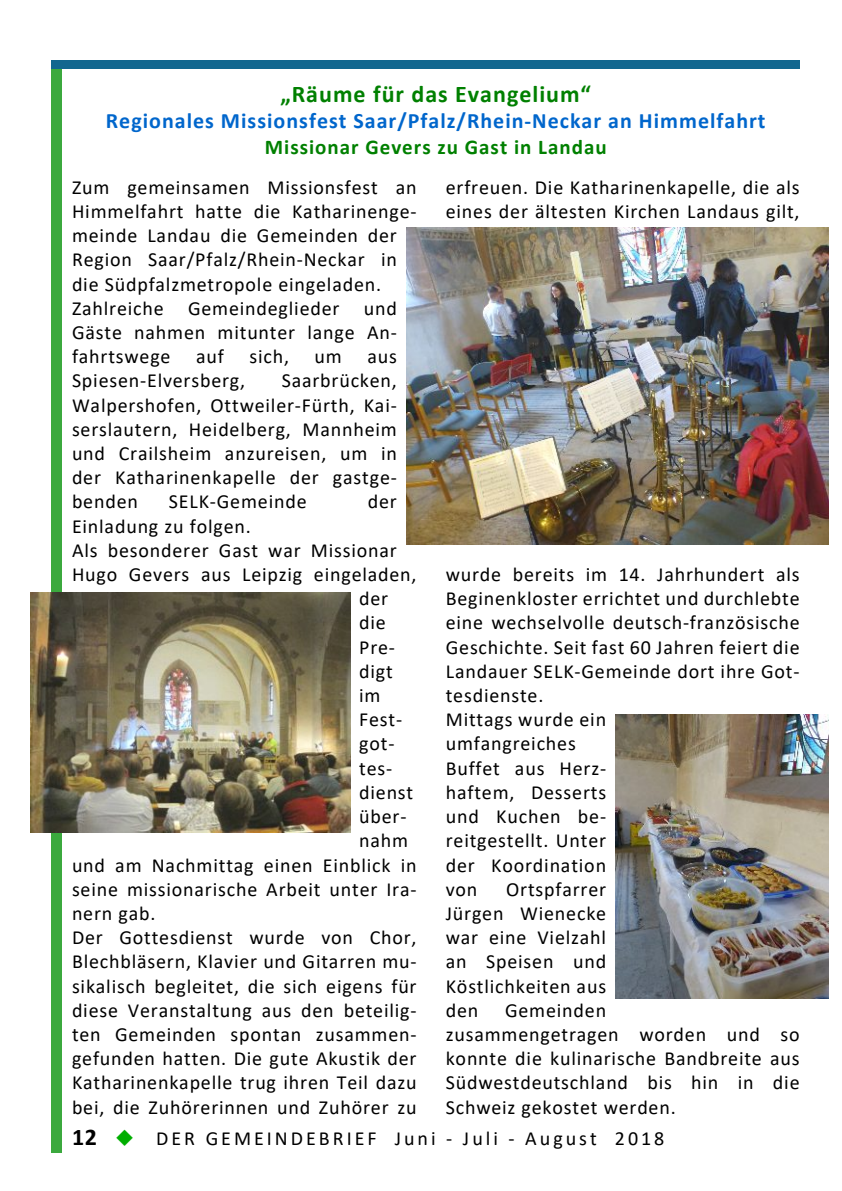
<style>
.page{position:relative;width:842px;height:1191px;background:#fff}
.page>*{position:absolute;margin:0;border:0;box-sizing:border-box;transform-origin:0 0}
.t1{font:700 24px "Calibri";letter-spacing:.04em;color:#008000}
.t2{font:700 24px "Calibri";color:#000}
.t3{font:700 22px "Calibri";letter-spacing:.045em;color:#06c}
.t4{font:700 21px "Calibri";letter-spacing:.045em;color:#008000}
.t5{font:20px/24.2px "Calibri";letter-spacing:.04em;color:#000}
.t6{font:20px "Calibri";letter-spacing:.15em;color:#000}
</style>
<div class="page">
<div style="left:52px;top:69px;width:10px;height:1083px;background:#3ba93e"></div>
<div style="left:52px;top:61px;width:748px;height:8px;background:#12678f"></div>
<img style="left:407px;top:228px;width:422px;height:316px">
<img style="left:31px;top:592px;width:319px;height:240px">
<img style="left:616px;top:714px;width:213px;height:284px">
<p class="t1" style="left:280px;top:84px;width:312px">„Räume für das Evangelium“</p>
<p class="t3" style="left:106px;top:111px;width:661px">Regionales Missionsfest Saar/Pfalz/Rhein-Neckar an Himmelfahrt</p>
<p class="t4" style="left:265px;top:138px;width:343px">Missionar Gevers zu Gast in Landau</p>
<p class="t5" style="left:72px;top:177px;width:346px">Zum gemeinsamen Missionsfest an<br>Himmelfahrt hatte die Katharinenge&shy;meinde Landau die Gemeinden der<br>Region Saar/Pfalz/Rhein-Neckar in die Südpfalzmetropole eingeladen.<br>Zahlreiche Gemeindeglieder und<br>Gäste nahmen mitunter lange An&shy;fahrtswege</p>
<p class="t5" style="left:196px;top:346px;width:29px">auf</p>
<p class="t5" style="left:249px;top:346px;width:41px">sich,</p>
<p class="t5" style="left:315px;top:346px;width:29px">um</p>
<p class="t5" style="left:367px;top:346px;width:31px">aus</p>
<p class="t5" style="left:72px;top:370px;width:175px">Spiesen-Elversberg,</p>
<p class="t5" style="left:72px;top:370px;width:326px;text-align:justify;text-indent:210px">Saarbrücken, Walpershofen, Ottweiler-Fürth, Kai&shy;serslautern, Heidelberg, Mannheim und Crailsheim anzureisen, um in der Katharinenkapelle der gastge&shy;benden</p>
<p class="t5" style="left:169px;top:491px;width:139px">SELK-Gemeinde</p>
<p class="t5" style="left:368px;top:491px;width:31px">der</p>
<p class="t5" style="left:72px;top:515px;width:180px">Einladung zu folgen.</p>
<p class="t5" style="left:72px;top:540px;width:326px">Als besonderer Gast war Missionar</p>
<p class="t5" style="left:72px;top:564px;width:346px">Hugo Gevers aus Leipzig eingeladen,</p>
<p class="t5" style="left:359px;top:588px;width:31px">der</p>
<p class="t5" style="left:359px;top:612px;width:28px">die</p>
<p class="t5" style="left:359px;top:636px;width:37px">Pre-</p>
<p class="t5" style="left:359px;top:661px;width:35px">digt</p>
<p class="t5" style="left:359px;top:685px;width:23px">im</p>
<p class="t5" style="left:359px;top:709px;width:45px">Fest-</p>
<p class="t5" style="left:359px;top:733px;width:37px">got-</p>
<p class="t5" style="left:359px;top:757px;width:35px">tes-</p>
<p class="t5" style="left:359px;top:782px;width:56px">dienst</p>
<p class="t5" style="left:359px;top:806px;width:49px">über-</p>
<p class="t5" style="left:359px;top:830px;width:50px">nahm</p>
<p class="t5" style="left:72px;top:854px;width:346px">und am Nachmittag einen Einblick in</p>
<p class="t5" style="left:72px;top:878px;width:346px">seine missionarische Arbeit unter Ira-</p>
<p class="t5" style="left:72px;top:903px;width:85px">nern gab.</p>
<p class="t5" style="left:72px;top:927px;width:346px">Der Gottesdienst wurde von Chor,</p>
<p class="t5" style="left:72px;top:951px;width:346px">Blechbläsern, Klavier und Gitarren mu-</p>
<p class="t5" style="left:72px;top:975px;width:346px">sikalisch begleitet, die sich eigens für</p>
<p class="t5" style="left:72px;top:999px;width:346px">diese Veranstaltung aus den beteilig-</p>
<p class="t5" style="left:72px;top:1024px;width:346px">ten Gemeinden spontan zusammen-</p>
<p class="t5" style="left:72px;top:1048px;width:346px">gefunden hatten. Die gute Akustik der</p>
<p class="t5" style="left:72px;top:1072px;width:346px">Katharinenkapelle trug ihren Teil dazu</p>
<p class="t5" style="left:72px;top:1096px;width:346px">bei, die Zuhörerinnen und Zuhörer zu</p>
<p class="t5" style="left:446px;top:177px;width:355px">erfreuen. Die Katharinenkapelle, die als eines der ältesten Kirchen Landaus gilt,</p>
<p class="t5" style="left:446px;top:564px;width:355px">wurde bereits im 14. Jahrhundert als<br>Beginenkloster errichtet und durchlebte eine wechselvolle deutsch-französische<br>Geschichte. Seit fast 60 Jahren feiert die<br>Landauer SELK-Gemeinde dort ihre Got&shy;tesdienste.<br>Mittags wurde ein<br>umfangreiches<br>Buffet aus Herz-<br>haftem, Desserts<br>und Kuchen be-<br>reitgestellt. Unter<br>der Koordination<br>von</p>
<p class="t5" style="left:446px;top:878px;width:162px;text-align:justify;text-indent:60px">Ortspfarrer Jürgen Wienecke war eine Vielzahl an Speisen und Köstlichkeiten aus den</p>
<p class="t5" style="left:446px;top:999px;width:355px;text-indent:59px">Gemeinden<br>zusammengetragen worden und so konnte die kulinarische Bandbreite aus<br>Südwestdeutschland bis hin in die<br>Schweiz gekostet werden.</p>
<p class="t2" style="left:72px;top:1126px;width:27px">12</p>
<p class="t6" style="left:156px;top:1129px;width:510px">DER GEMEINDEBRIEF Juni - Juli - August 2018</p>
</div>
